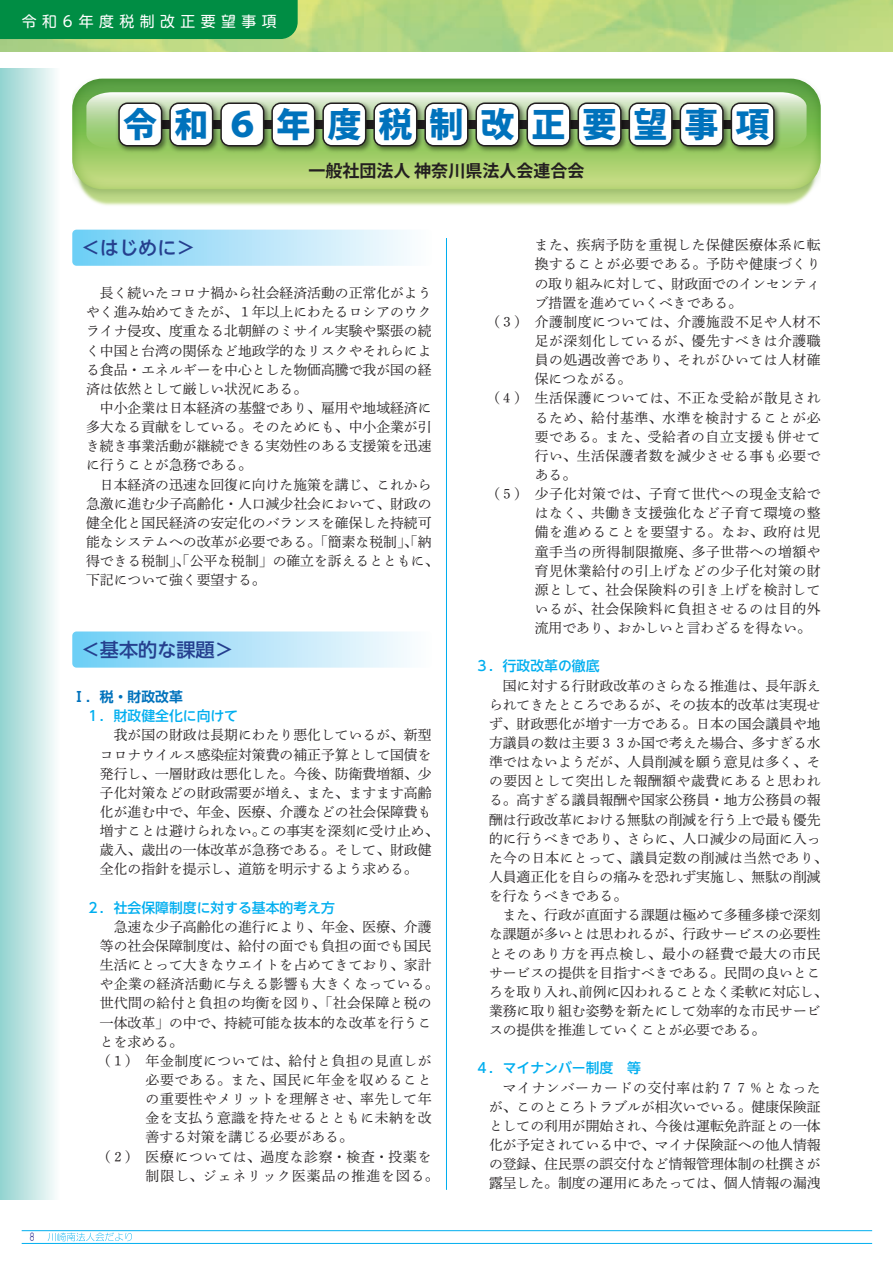
<style>
.page{position:relative;width:893px;height:1263px;background:#fff}
.page>*{position:absolute;margin:0;border:0;box-sizing:border-box;transform-origin:0 0}
.t1{font:800 34.05px "Koz Go Pr 6 N";letter-spacing:.5em;color:#0072bc}
.t2{font:500 19.2px "UD Shin Go NT Pr 6 N";color:#253f8e}
.t3{font:700 16.95px "Koz Go Pr 6 N";color:#231f20}
.t4{font:14.85px "UD Shin M Go Pr 6 N";letter-spacing:.37em;color:#fff}
.t5{font:13.8px/19.2px "Shuei Min Pr 6 N L";color:#231f20}
.t6{font:13.8px "Shuei Min Pr 6 N L";letter-spacing:.04em;color:#231f20}
.t7{font:13.8px "Shuei Min Pr 6 N L";letter-spacing:.045em;color:#231f20}
.t8{font:500 13.8px "UD Shin Go NT Pr 6 N";color:#00aeef}
.t9{font:13.8px "Shuei Min Pr 6 N L";letter-spacing:.025em;color:#231f20}
.t10{font:13.8px "Shuei Min Pr 6 N L";letter-spacing:.035em;color:#231f20}
.t11{font:13.8px "Shuei Min Pr 6 N L";letter-spacing:.055em;color:#231f20}
.t12{font:13.8px "Shuei Min Pr 6 N L";letter-spacing:.075em;color:#231f20}
.t13{font:700 13.8px "UD Shin Go NT Pr 6 N De";color:#0072bc}
.t14{font:10.65px "CRP Cand G Reithic";color:#2e3092}
</style>
<div class="page">
<hr style="left:22px;top:1243px;width:850px;height:1px;background:#00aeef">
<hr style="left:22px;top:1230px;width:850px;height:1px;background:#00aeef">
<svg style="left:48px;top:1232px;width:84px;height:9px"></svg>
<div style="left:0;top:0;width:298px;height:39px;background:#008d44"></div>
<img style="left:93px;top:201px;width:707px;height:5px">
<img style="left:81px;top:189px;width:731px;height:12px">
<div style="left:72px;top:79px;width:749px;height:110px;background:linear-gradient(to bottom,#4a9c36,#c0de7b);border-radius:30px"></div>
<svg style="left:86px;top:92px;width:720px;height:57px"></svg>
<img style="left:114px;top:98px;width:51px;height:57px">
<div style="left:119px;top:103px;width:43px;height:43px;background:#fff;border-radius:9px"></div>
<div style="left:118px;top:102px;width:44px;height:45px;border:2px solid #231f20;border-radius:9px"></div>
<img style="left:165px;top:98px;width:51px;height:57px">
<div style="left:170px;top:103px;width:43px;height:43px;background:#fff;border-radius:9px"></div>
<div style="left:169px;top:102px;width:44px;height:45px;border:2px solid #231f20;border-radius:9px"></div>
<img style="left:216px;top:98px;width:51px;height:57px">
<div style="left:221px;top:103px;width:43px;height:43px;background:#fff;border-radius:9px"></div>
<div style="left:220px;top:102px;width:44px;height:45px;border:2px solid #231f20;border-radius:9px"></div>
<img style="left:267px;top:98px;width:51px;height:57px">
<div style="left:272px;top:103px;width:43px;height:43px;background:#fff;border-radius:9px"></div>
<div style="left:271px;top:102px;width:44px;height:45px;border:2px solid #231f20;border-radius:9px"></div>
<img style="left:318px;top:98px;width:51px;height:57px">
<div style="left:323px;top:103px;width:43px;height:43px;background:#fff;border-radius:9px"></div>
<div style="left:322px;top:102px;width:44px;height:45px;border:2px solid #231f20;border-radius:9px"></div>
<img style="left:369px;top:98px;width:51px;height:57px">
<div style="left:374px;top:103px;width:43px;height:43px;background:#fff;border-radius:9px"></div>
<div style="left:373px;top:102px;width:44px;height:45px;border:2px solid #231f20;border-radius:9px"></div>
<img style="left:420px;top:98px;width:51px;height:57px">
<div style="left:425px;top:103px;width:43px;height:43px;background:#fff;border-radius:9px"></div>
<div style="left:424px;top:102px;width:44px;height:45px;border:2px solid #231f20;border-radius:9px"></div>
<img style="left:471px;top:98px;width:51px;height:57px">
<div style="left:476px;top:103px;width:43px;height:43px;background:#fff;border-radius:9px"></div>
<div style="left:475px;top:102px;width:44px;height:45px;border:2px solid #231f20;border-radius:9px"></div>
<img style="left:522px;top:98px;width:51px;height:57px">
<div style="left:527px;top:103px;width:43px;height:43px;background:#fff;border-radius:9px"></div>
<div style="left:526px;top:102px;width:45px;height:45px;border:2px solid #231f20;border-radius:9px"></div>
<img style="left:573px;top:98px;width:51px;height:57px">
<div style="left:578px;top:103px;width:43px;height:43px;background:#fff;border-radius:9px"></div>
<div style="left:578px;top:102px;width:44px;height:45px;border:2px solid #231f20;border-radius:9px"></div>
<img style="left:624px;top:98px;width:51px;height:57px">
<div style="left:629px;top:103px;width:43px;height:43px;background:#fff;border-radius:9px"></div>
<div style="left:629px;top:102px;width:44px;height:45px;border:2px solid #231f20;border-radius:9px"></div>
<img style="left:675px;top:98px;width:51px;height:57px">
<div style="left:680px;top:103px;width:43px;height:43px;background:#fff;border-radius:9px"></div>
<div style="left:680px;top:102px;width:44px;height:45px;border:2px solid #231f20;border-radius:9px"></div>
<img style="left:726px;top:98px;width:57px;height:57px">
<div style="left:731px;top:103px;width:43px;height:43px;background:#fff;border-radius:9px"></div>
<div style="left:731px;top:102px;width:44px;height:45px;border:2px solid #231f20;border-radius:9px"></div>
<div style="left:0;top:68px;width:60px;height:1131px;background:linear-gradient(to right,#92d2cf,#fafcfc)"></div>
<svg style="left:72px;top:230px;width:338px;height:36px;background:#b2e4f9"></svg>
<svg style="left:72px;top:631px;width:338px;height:37px;background:#b4e4f9"></svg>
<hr style="left:446px;top:238px;width:1px;height:951px;background:#00aeef">
<p class="t4" style="left:22px;top:9px;width:257px">令和6年度税制改正要望事項</p>
<h1 class="t1" style="left:123px;top:106px;width:36px">令</h1>
<h1 class="t1" style="left:174px;top:106px;width:597px">和６年度税制改正要望事項</h1>
<p class="t3" style="left:309px;top:161px;width:277px">一般社団法人 神奈川県法人会連合会</p>
<p class="t14" style="left:30px;top:1232px;width:6px">8</p>
<h2 class="t2" style="left:81px;top:232px;width:116px">＜はじめに＞</h2>
<p class="t5" style="left:86px;top:281px;width:347px;text-align:justify;text-indent:14px">長く続いたコロナ禍から社会経済活動の正常化がようやく進み始めてきたが、１年以上にわたるロシアのウクライナ侵攻、度重なる北朝鮮のミサイル実験や緊張の続く中国と台湾の関係など地政学的なリスクやそれらによる食品・エネルギーを中心とした物価高騰で我が国の経済は依然として厳しい状況にある。</p>
<p class="t5" style="left:86px;top:396px;width:347px;text-align:justify;text-indent:14px">中小企業は日本経済の基盤であり、雇用や地域経済に多大なる貢献をしている。そのためにも、中小企業が引き続き事業活動が継続できる実効性のある支援策を迅速に行うことが急務である。</p>
<p class="t5" style="left:86px;top:473px;width:354px;text-indent:14px">日本経済の迅速な回復に向けた施策を講じ、これから急激に進む少子高齢化・人口減少社会において、財政の健全化と国民経済の安定化のバランスを確保した持続可能なシステムへの改革が必要である。「簡素な税制」、「納得できる税制」、「公平な税制」の確立を訴えるとともに、下記について強く要望する。</p>
<h2 class="t2" style="left:81px;top:634px;width:155px">＜基本的な課題＞</h2>
<p class="t13" style="left:72px;top:686px;width:112px">Ⅰ．税・財政改革</p>
<p class="t8" style="left:86px;top:705px;width:154px">１．財政健全化に向けて</p>
<p class="t5" style="left:100px;top:724px;width:340px;text-indent:14px">我が国の財政は長期にわたり悪化しているが、新型コロナウイルス感染症対策費の補正予算として国債を発行し、一層財政は悪化した。今後、防衛費増額、少子化対策などの財政需要が増え、また、ますます高齢化が進む中で、年金、医療、介護などの社会保障費も増すことは避けられない。この事実を深刻に受け止め、歳入、歳出の一体改革が急務である。そして、財政健全化の指針を提示し、道筋を明示するよう求める。</p>
<p class="t8" style="left:86px;top:896px;width:250px">２．社会保障制度に対する基本的考え方</p>
<p class="t5" style="left:114px;top:915px;width:319px">急速な少子高齢化の進行により、年金、医療、介護</p>
<p class="t5" style="left:100px;top:934px;width:333px">等の社会保障制度は、給付の面でも負担の面でも国民</p>
<p class="t5" style="left:100px;top:953px;width:333px">生活にとって大きなウエイトを占めてきており、家計</p>
<p class="t9" style="left:100px;top:971px;width:340px">や企業の経済活動に与える影響も大きくなっている。</p>
<p class="t9" style="left:100px;top:990px;width:333px">世代間の給付と負担の均衡を図り、「社会保障と税の</p>
<p class="t5" style="left:100px;top:1011px;width:333px">一体改革」の中で、持続可能な抜本的な改革を行うこ</p>
<p class="t5" style="left:100px;top:1030px;width:84px">とを求める。</p>
<p class="t6" style="left:97px;top:1048px;width:336px">（１）年金制度については、給付と負担の見直しが</p>
<p class="t7" style="left:146px;top:1067px;width:287px">必要である。また、国民に年金を収めること</p>
<p class="t6" style="left:146px;top:1086px;width:288px">の重要性やメリットを理解させ、率先して年</p>
<p class="t10" style="left:146px;top:1105px;width:287px">金を支払う意識を持たせるとともに未納を改</p>
<p class="t5" style="left:146px;top:1126px;width:209px">善する対策を講じる必要がある。</p>
<p class="t11" style="left:97px;top:1144px;width:336px">（２）医療については、過度な診察・検査・投薬を</p>
<p class="t12" style="left:146px;top:1163px;width:294px">制限し、ジェネリック医薬品の推進を図る。</p>
<p class="t6" style="left:535px;top:232px;width:288px">また、疾病予防を重視した保健医療体系に転</p>
<p class="t6" style="left:535px;top:252px;width:288px">換することが必要である。予防や健康づくり</p>
<p class="t5" style="left:535px;top:272px;width:287px">の取り組みに対して、財政面でのインセンティ</p>
<p class="t5" style="left:535px;top:291px;width:209px">ブ措置を進めていくべきである。</p>
<p class="t6" style="left:486px;top:309px;width:336px">（３）介護制度については、介護施設不足や人材不</p>
<p class="t6" style="left:535px;top:328px;width:288px">足が深刻化しているが、優先すべきは介護職</p>
<p class="t6" style="left:535px;top:347px;width:288px">員の処遇改善であり、それがひいては人材確</p>
<p class="t5" style="left:535px;top:368px;width:98px">保につながる。</p>
<p class="t6" style="left:486px;top:386px;width:336px">（４）生活保護については、不正な受給が散見され</p>
<p class="t7" style="left:535px;top:405px;width:287px">るため、給付基準、水準を検討することが必</p>
<p class="t7" style="left:535px;top:424px;width:287px">要である。また、受給者の自立支援も併せて</p>
<p class="t6" style="left:535px;top:443px;width:288px">行い、生活保護者数を減少させる事も必要で</p>
<p class="t5" style="left:535px;top:463px;width:43px">ある。</p>
<p class="t6" style="left:486px;top:481px;width:336px">（５）少子化対策では、子育て世代への現金支給で</p>
<p class="t6" style="left:535px;top:500px;width:288px">はなく、共働き支援強化など子育て環境の整</p>
<p class="t7" style="left:535px;top:520px;width:287px">備を進めることを要望する。なお、政府は児</p>
<p class="t6" style="left:535px;top:539px;width:288px">童手当の所得制限撤廃、多子世帯への増額や</p>
<p class="t10" style="left:535px;top:558px;width:287px">育児休業給付の引上げなどの少子化対策の財</p>
<p class="t6" style="left:535px;top:577px;width:288px">源として、社会保険料の引き上げを検討して</p>
<p class="t6" style="left:535px;top:596px;width:288px">いるが、社会保険料に負担させるのは目的外</p>
<p class="t5" style="left:535px;top:616px;width:278px">流用であり、おかしいと言わざるを得ない。</p>
<p class="t8" style="left:475px;top:655px;width:126px">３．行政改革の徹底</p>
<p class="t5" style="left:489px;top:674px;width:340px;text-indent:14px">国に対する行財政改革のさらなる推進は、長年訴えられてきたところであるが、その抜本的改革は実現せず、財政悪化が増す一方である。日本の国会議員や地方議員の数は主要３３か国で考えた場合、多すぎる水準ではないようだが、人員削減を願う意見は多く、その要因として突出した報酬額や歳費にあると思われる。高すぎる議員報酬や国家公務員・地方公務員の報酬は行政改革における無駄の削減を行う上で最も優先的に行うべきであり、さらに、人口減少の局面に入った今の日本にとって、議員定数の削減は当然であり、人員適正化を自らの痛みを恐れず実施し、無駄の削減を行なうべきである。</p>
<p class="t5" style="left:489px;top:903px;width:340px;text-indent:14px">また、行政が直面する課題は極めて多種多様で深刻な課題が多いとは思われるが、行政サービスの必要性とそのあり方を再点検し、最小の経費で最大の市民サービスの提供を目指すべきである。民間の良いところを取り入れ、前例に囚われることなく柔軟に対応し、業務に取り組む姿勢を新たにして効率的な市民サービスの提供を推進していくことが必要である。</p>
<p class="t8" style="left:475px;top:1057px;width:167px">４．マイナンバー制度　等</p>
<p class="t5" style="left:489px;top:1076px;width:333px;text-align:justify;text-indent:14px">マイナンバーカードの交付率は約７７％となったが、このところトラブルが相次いでいる。健康保険証としての利用が開始され、今後は運転免許証との一体化が予定されている中で、マイナ保険証への他人情報の登録、住民票の誤交付など情報管理体制の杜撰さが露呈した。制度の運用にあたっては、個人情報の漏洩</p>
</div>
